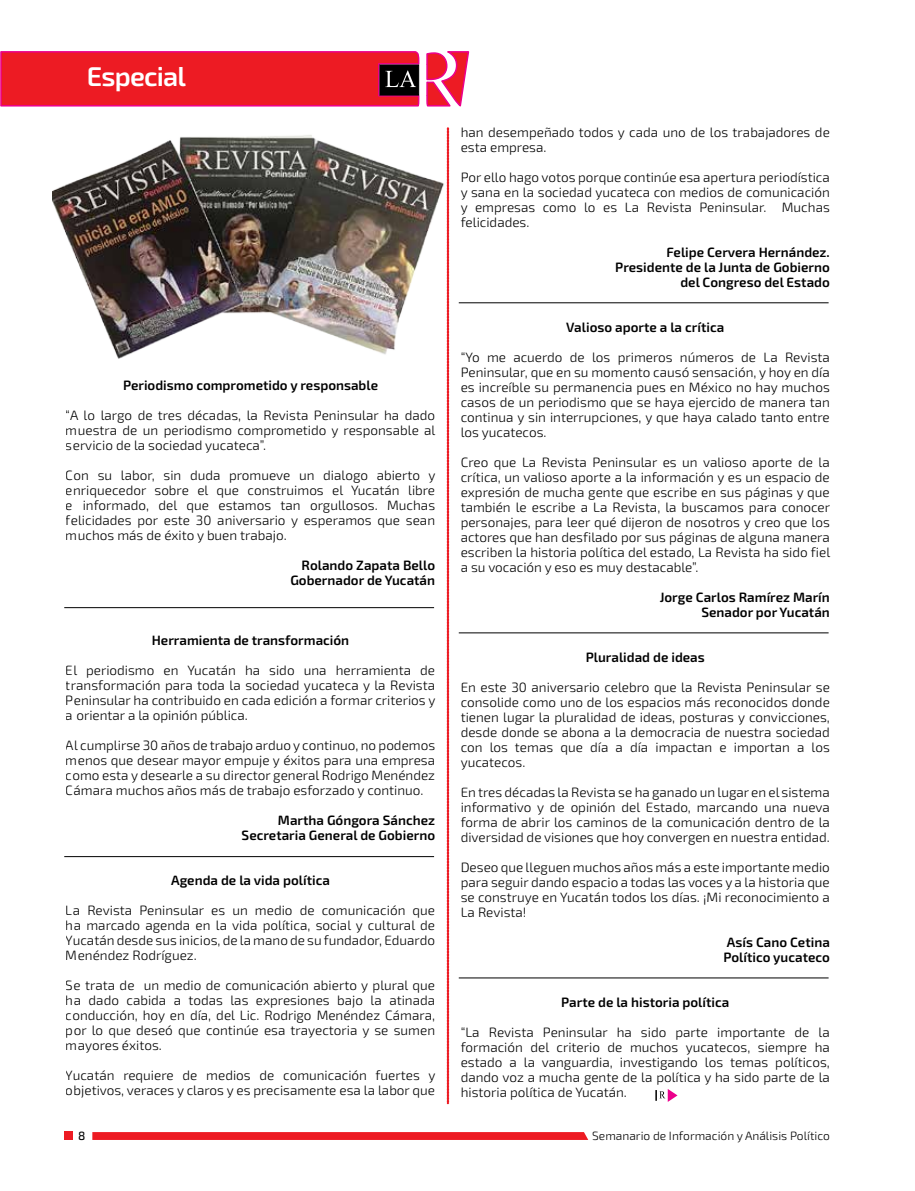
<style>
.page{position:relative;width:915px;height:1191px;background:#fff}
.page>*{position:absolute;margin:0;border:0;box-sizing:border-box;transform-origin:0 0}
.t1{font:600 27.15px "Exo 2";letter-spacing:-.03em;color:#fff}
.t2{font:900 27.15px "Exo 2";letter-spacing:-.03em;color:#fff}
.t3{font:300 13.5px/15px "Exo 2";color:#000;text-align:justify}
.t4{font:600 13.5px/15px "Exo 2";color:#000;text-align:right}
.t5{font:300 12px "Exo 2";color:#000}
.t6{font:500 12px "Exo 2";color:#000}
</style>
<div class="page">
<div style="left:64px;top:1131px;width:8px;height:9px;background:#ed1b23"></div>
<svg style="left:92px;top:1132px;width:496px;height:8px;background:#ed1f27"></svg>
<svg style="left:0;top:51px;width:470px;height:56px;background:#e32435"></svg>
<svg style="left:447px;top:127px;width:1px;height:976px"></svg>
<svg style="left:655px;top:1089px;width:22px;height:13px"></svg>
<img style="left:53px;top:128px;width:397px;height:245px">
<hr style="left:64px;top:607px;width:370px;height:1px;background:#000">
<hr style="left:64px;top:856px;width:370px;height:1px;background:#000">
<hr style="left:458px;top:977px;width:370px;height:1px;background:#000">
<hr style="left:458px;top:632px;width:370px;height:1px;background:#000">
<hr style="left:458px;top:302px;width:370px;height:1px;background:#000">
<h1 class="t2" style="left:93px;top:55px;width:108px">Especial</h1>
<h1 class="t1" style="left:87px;top:61px;width:101px">Especial</h1>
<p class="t4" style="left:123px;top:378px;width:256px">Periodismo comprometido y responsable</p>
<p class="t3" style="left:66px;top:408px;width:371px">“A lo largo de tres décadas, la Revista Peninsular ha dado muestra de un periodismo comprometido y responsable al servicio de la sociedad yucateca”.</p>
<p class="t3" style="left:66px;top:468px;width:371px">Con su labor, sin duda promueve un dialogo abierto y enriquecedor sobre el que construimos el Yucatán libre e informado, del que estamos tan orgullosos. Muchas felicidades por este 30 aniversario y esperamos que sean muchos más de éxito y buen trabajo.</p>
<p class="t4" style="left:290px;top:558px;width:146px">Rolando Zapata Bello<br>Gobernador de Yucatán</p>
<p class="t4" style="left:152px;top:633px;width:199px">Herramienta de transformación</p>
<p class="t3" style="left:66px;top:663px;width:371px">El periodismo en Yucatán ha sido una herramienta de transformación para toda la sociedad yucateca y la Revista Peninsular ha contribuido en cada edición a formar criterios y a orientar a la opinión pública.</p>
<p class="t3" style="left:66px;top:738px;width:370px">Al cumplirse 30 años de trabajo arduo y continuo, no podemos menos que desear mayor empuje y éxitos para una empresa como esta y desearle a su director general Rodrigo Menéndez Cámara muchos años más de trabajo esforzado y continuo.</p>
<p class="t4" style="left:241px;top:813px;width:195px">Martha Góngora Sánchez<br>Secretaria General de Gobierno</p>
<p class="t4" style="left:171px;top:873px;width:160px">Agenda de la vida política</p>
<p class="t3" style="left:66px;top:903px;width:370px">La Revista Peninsular es un medio de comunicación que ha marcado agenda en la vida política, social y cultural de Yucatán desde sus inicios, de la mano de su fundador, Eduardo Menéndez Rodríguez.</p>
<p class="t3" style="left:66px;top:978px;width:370px">Se trata de un medio de comunicación abierto y plural que ha dado cabida a todas las expresiones bajo la atinada conducción, hoy en día, del Lic. Rodrigo Menéndez Cámara, por lo que deseó que continúe esa trayectoria y se sumen mayores éxitos.</p>
<p class="t3" style="left:66px;top:1068px;width:371px">Yucatán requiere de medios de comunicación fuertes y objetivos, veraces y claros y es precisamente esa la labor que</p>
<p class="t3" style="left:460px;top:125px;width:370px">han desempeñado todos y cada uno de los trabajadores de esta empresa.</p>
<p class="t3" style="left:460px;top:170px;width:370px">Por ello hago votos porque continúe esa apertura periodística y sana en la sociedad yucateca con medios de comunicación y empresas como lo es La Revista Peninsular. Muchas felicidades.</p>
<p class="t4" style="left:615px;top:245px;width:216px">Felipe Cervera Hernández.<br>Presidente de la Junta de Gobierno del Congreso del Estado</p>
<p class="t4" style="left:566px;top:320px;width:159px">Valioso aporte a la crítica</p>
<p class="t3" style="left:460px;top:350px;width:370px">“Yo me acuerdo de los primeros números de La Revista Peninsular, que en su momento causó sensación, y hoy en día es increíble su permanencia pues en México no hay muchos casos de un periodismo que se haya ejercido de manera tan continua y sin interrupciones, y que haya calado tanto entre los yucatecos.</p>
<p class="t3" style="left:460px;top:455px;width:371px">Creo que La Revista Peninsular es un valioso aporte de la crítica, un valioso aporte a la información y es un espacio de expresión de mucha gente que escribe en sus páginas y que también le escribe a La Revista, la buscamos para conocer personajes, para leer qué dijeron de nosotros y creo que los actores que han desfilado por sus páginas de alguna manera escriben la historia política del estado, La Revista ha sido fiel a su vocación y eso es muy destacable”.</p>
<p class="t4" style="left:659px;top:590px;width:171px">Jorge Carlos Ramírez Marín<br>Senador por Yucatán</p>
<p class="t4" style="left:585px;top:650px;width:120px">Pluralidad de ideas</p>
<p class="t3" style="left:460px;top:680px;width:370px">En este 30 aniversario celebro que la Revista Peninsular se consolide como uno de los espacios más reconocidos donde tienen lugar la pluralidad de ideas, posturas y convicciones, desde donde se abona a la democracia de nuestra sociedad con los temas que día a día impactan e importan a los yucatecos.</p>
<p class="t3" style="left:460px;top:785px;width:370px">En tres décadas la Revista se ha ganado un lugar en el sistema informativo y de opinión del Estado, marcando una nueva forma de abrir los caminos de la comunicación dentro de la diversidad de visiones que hoy convergen en nuestra entidad.</p>
<p class="t3" style="left:460px;top:860px;width:370px">Deseo que lleguen muchos años más a este importante medio para seguir dando espacio a todas las voces y a la historia que se construye en Yucatán todos los días. ¡Mi reconocimiento a La Revista!</p>
<p class="t4" style="left:723px;top:935px;width:108px;text-align:left">Asís Cano Cetina<br>Político yucateco</p>
<p class="t4" style="left:561px;top:995px;width:170px">Parte de la historia política</p>
<p class="t3" style="left:460px;top:1025px;width:370px">“La Revista Peninsular ha sido parte importante de la formación del criterio de muchos yucatecos, siempre ha estado a la vanguardia, investigando los temas políticos, dando voz a mucha gente de la política y ha sido parte de la historia política de Yucatán.</p>
<p class="t6" style="left:78px;top:1128px;width:9px">8</p>
<p class="t5" style="left:592px;top:1128px;width:239px">Semanario de Información y Análisis Político</p>
</div>
